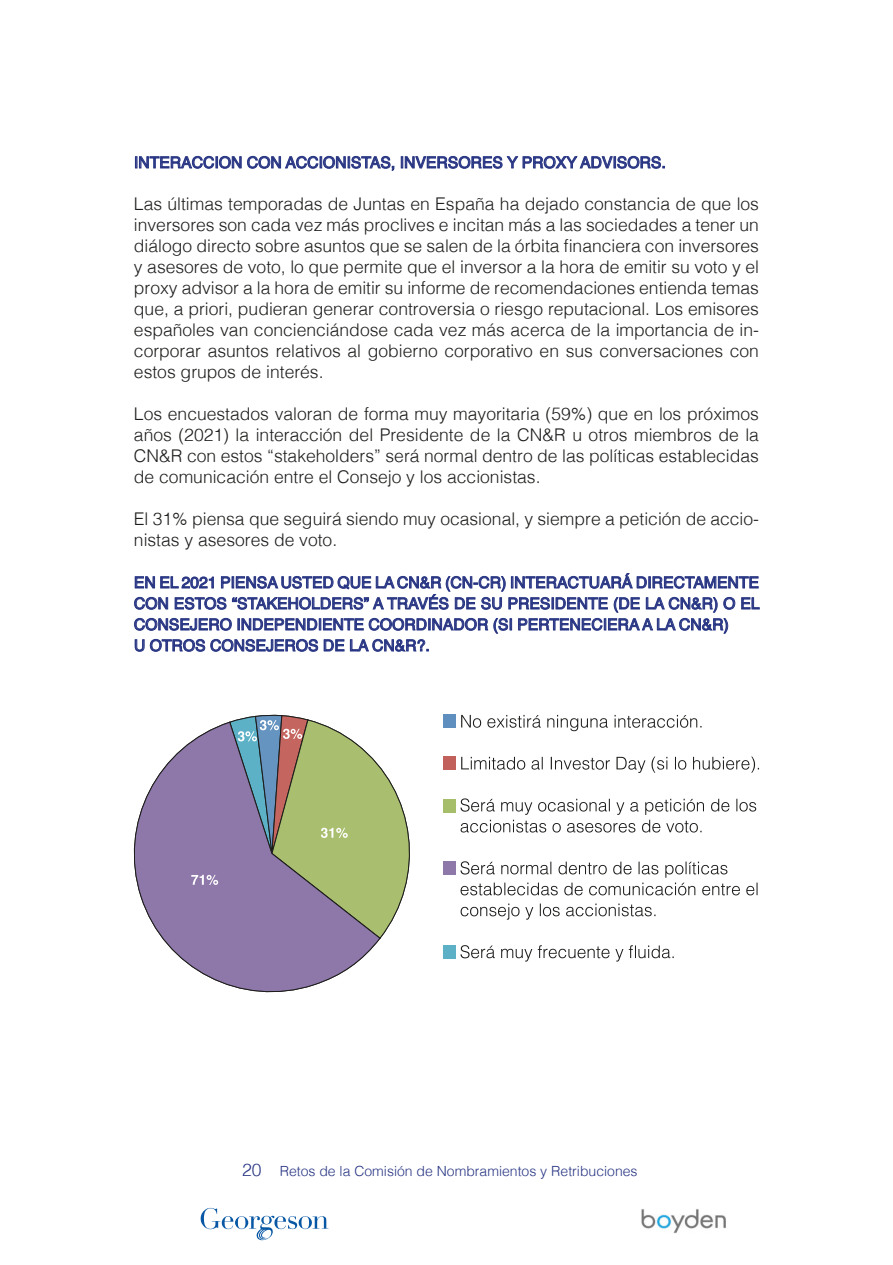
<style>
.page{position:relative;width:893px;height:1265px;background:#fff}
.page>*{position:absolute;margin:0;border:0;box-sizing:border-box;transform-origin:0 0}
.t1{font:300 17.5px/21px "Helvetica";color:#1d1d1b;text-align:justify}
.t2{font:15.75px/21px "Helvetica";color:#283583}
.t3{font:300 14px "Helvetica";color:#283583}
.s1{font-size:17.5px}
</style>
<div class="page">
<img style="left:641px;top:1209px;width:85px;height:24px">
<svg style="left:201px;top:1208px;width:127px;height:32px"></svg>
<svg style="left:135px;top:156px;width:259px;height:15px"></svg>
<svg style="left:401px;top:156px;width:264px;height:13px"></svg>
<svg style="left:134px;top:573px;width:626px;height:79px"></svg>
<div style="left:443px;top:714px;width:13px;height:13px;background:#5e8fbf"></div>
<div style="left:443px;top:756px;width:13px;height:14px;background:#c2615c"></div>
<div style="left:443px;top:799px;width:13px;height:14px;background:#a6bd6a"></div>
<div style="left:443px;top:861px;width:13px;height:13px;background:#8e78aa"></div>
<div style="left:443px;top:945px;width:13px;height:13px;background:#5cb1c7"></div>
<svg style="left:460px;top:945px;width:214px;height:17px"></svg>
<svg style="left:461px;top:904px;width:194px;height:16px"></svg>
<svg style="left:460px;top:861px;width:297px;height:34px"></svg>
<svg style="left:460px;top:798px;width:296px;height:35px"></svg>
<svg style="left:461px;top:756px;width:298px;height:17px"></svg>
<svg style="left:461px;top:715px;width:240px;height:16px"></svg>
<svg style="left:133px;top:765px;width:226px;height:228px"></svg>
<svg style="left:166px;top:715px;width:244px;height:246px;background:#a19f9f"></svg>
<p class="t2" style="left:134px;top:152px;width:533px">INTERACCION CON ACCIONISTAS, INVERSORES Y PROXY ADVISORS.</p>
<p class="t1" style="left:134px;top:192px;width:627px">Las últimas temporadas de Juntas en España ha dejado constancia de que los inversores son cada vez más proclives e incitan más a las sociedades a tener un diálogo directo sobre asuntos que se salen de la órbita financiera con inversores y asesores de voto, lo que permite que el inversor a la hora de emitir su voto y el proxy advisor a la hora de emitir su informe de recomendaciones entienda temas que, a priori, pudieran generar controversia o riesgo reputacional. Los emisores españoles van concienciándose cada vez más acerca de la importancia de in&shy;corporar asuntos relativos al gobierno corporativo en sus conversaciones con estos grupos de interés.</p>
<p class="t1" style="left:134px;top:402px;width:627px">Los encuestados valoran de forma muy mayoritaria (59%) que en los próximos años (2021) la interacción del Presidente de la CN&amp;R u otros miembros de la CN&amp;R con estos “stakeholders” será normal dentro de las políticas establecidas de comunicación entre el Consejo y los accionistas.</p>
<p class="t1" style="left:134px;top:507px;width:627px">El 31% piensa que seguirá siendo muy ocasional, y siempre a petición de accio&shy;nistas y asesores de voto.</p>
<p class="t2" style="left:134px;top:572px;width:627px">EN EL 2021 PIENSA USTED QUE LA CN&amp;R (CN-CR) INTERACTUARÁ DIRECTAMENTE CON ESTOS “STAKEHOLDERS” A TRAVÉS DE SU PRESIDENTE (DE LA CN&amp;R) O EL CONSEJERO INDEPENDIENTE COORDINADOR (SI PERTENECIERA A LA CN&amp;R)<br>U OTROS CONSEJEROS DE LA CN&amp;R?.</p>
<p class="t3" style="left:242px;top:1159px;width:397px"><span class="s1">20</span> Retos de la Comisión de Nombramientos y Retribuciones</p>
</div>
